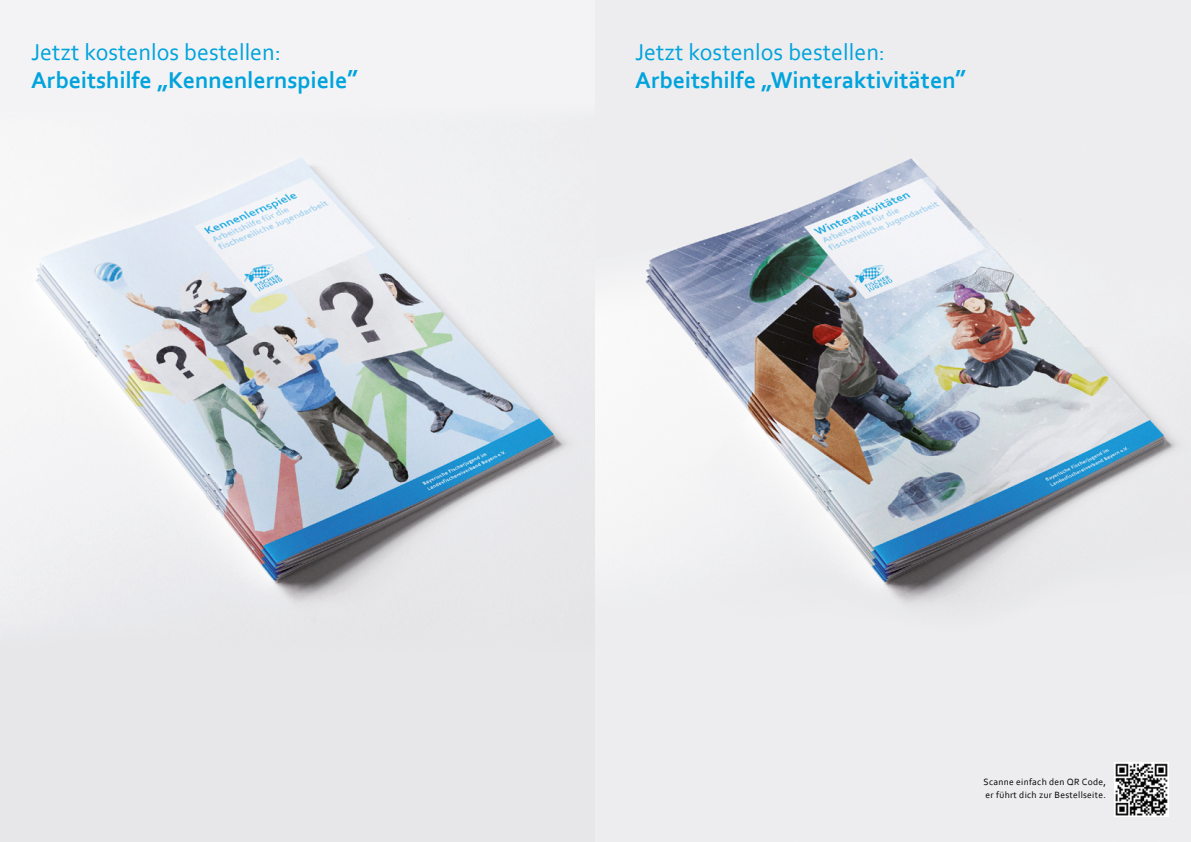
<style>
.page{position:relative;width:1191px;height:842px;background:#fff}
.page>*{position:absolute;margin:0;border:0;box-sizing:border-box;transform-origin:0 0}
.t1{font:700 24px "Corbel";color:#00a3dc}
.t2{font:24px "Corbel";color:#00a3dc}
.t3{font:9.5px/13px "Corbel";letter-spacing:.03em;color:#000}
</style>
<div class="page">
<img style="left:0;top:0;width:1191px;height:842px">
<img style="left:1114px;top:762px;width:54px;height:54px">
<p class="t2" style="left:31px;top:38px;width:251px">Jetzt kostenlos bestellen:</p>
<p class="t1" style="left:31px;top:66px;width:318px">Arbeitshilfe „Kennenlernspiele</p>
<p class="t1" style="left:347px;top:51px;width:12px">„</p>
<p class="t2" style="left:635px;top:38px;width:251px">Jetzt kostenlos bestellen:</p>
<p class="t1" style="left:635px;top:66px;width:322px">Arbeitshilfe „Winteraktivitäten</p>
<p class="t1" style="left:955px;top:51px;width:12px">„</p>
<p class="t3" style="left:983px;top:775px;width:124px">Scanne einfach den QR Code, er führt dich zur Bestellseite.</p>
</div>
